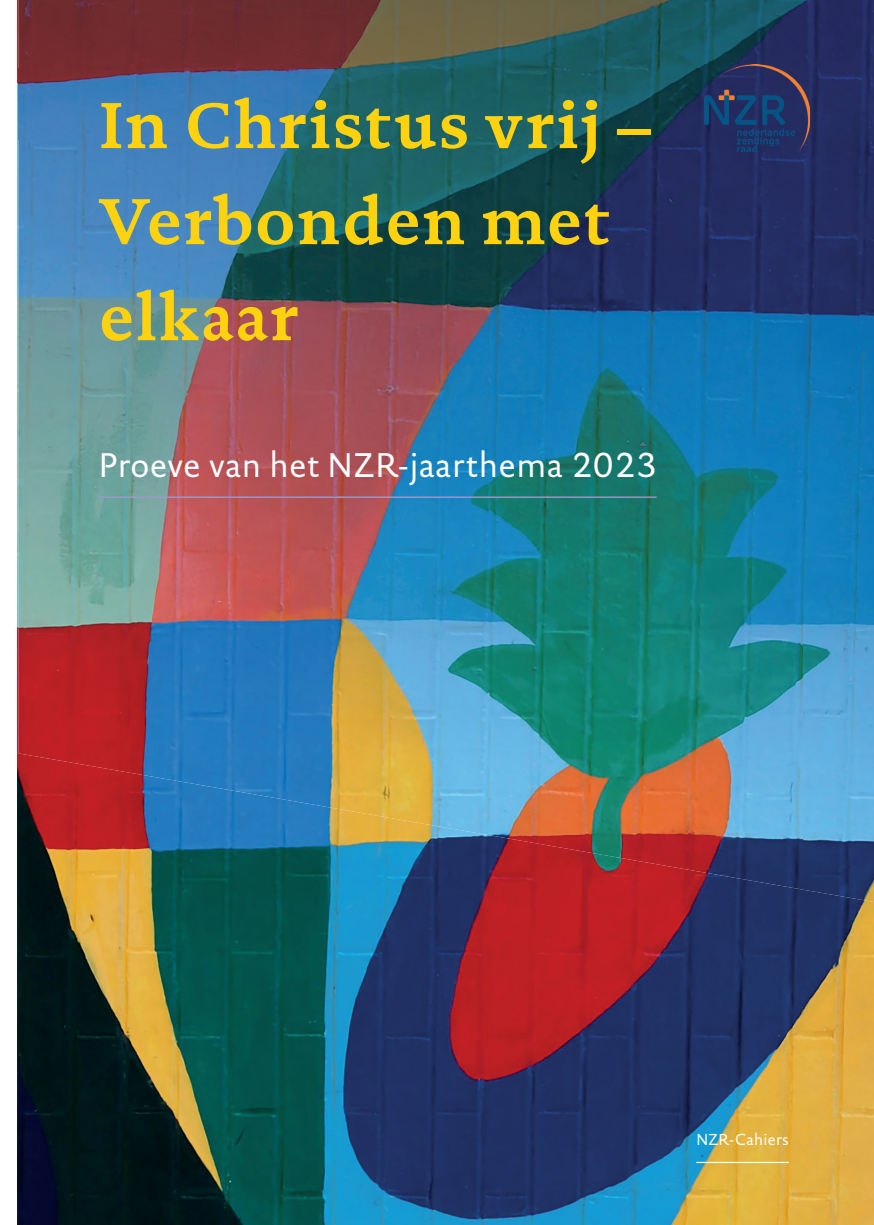
<style>
.page{position:relative;width:874px;height:1225px;background:#fff}
.page>*{position:absolute;margin:0;border:0;box-sizing:border-box;transform-origin:0 0}
.t1{font:700 66px/96px "DTL Documenta TOT";letter-spacing:.02em;color:#fed20e}
.t2{font:34.8px "DTL Documenta Sans TOT";letter-spacing:.02em;color:#fff}
.t3{font:16.2px "DTL Documenta Sans TOT";letter-spacing:.02em;color:#fff}
.s1{font-size:18px;color:#5564ae}
</style>
<div class="page">
<img style="left:17px;top:0;width:856px;height:1225px">
<img style="left:802px;top:0;width:71px;height:902px">
<img style="left:18px;top:0;width:784px;height:69px">
<img style="left:445px;top:139px;width:357px;height:694px">
<img style="left:475px;top:832px;width:327px;height:57px">
<img style="left:18px;top:69px;width:686px;height:70px">
<img style="left:89px;top:138px;width:357px;height:689px">
<img style="left:18px;top:138px;width:71px;height:627px">
<hr style="left:696px;top:1161px;width:92px;height:2px;background:#fff">
<hr style="left:99px;top:496px;width:557px;height:2px;background:#9e99ca">
<img style="left:704px;top:65px;width:105px;height:87px">
<p class="t1" style="left:99px;top:76px;width:553px">In Christus vrij –<br>Verbonden met elkaar</p>
<p class="t2" style="left:99px;top:444px;width:559px">Proeve van het NZR-jaarthema 2023</p>
<p class="t3" style="left:696px;top:1129px;width:118px">NZR-Cahiers <span class="s1">1</span></p>
</div>
